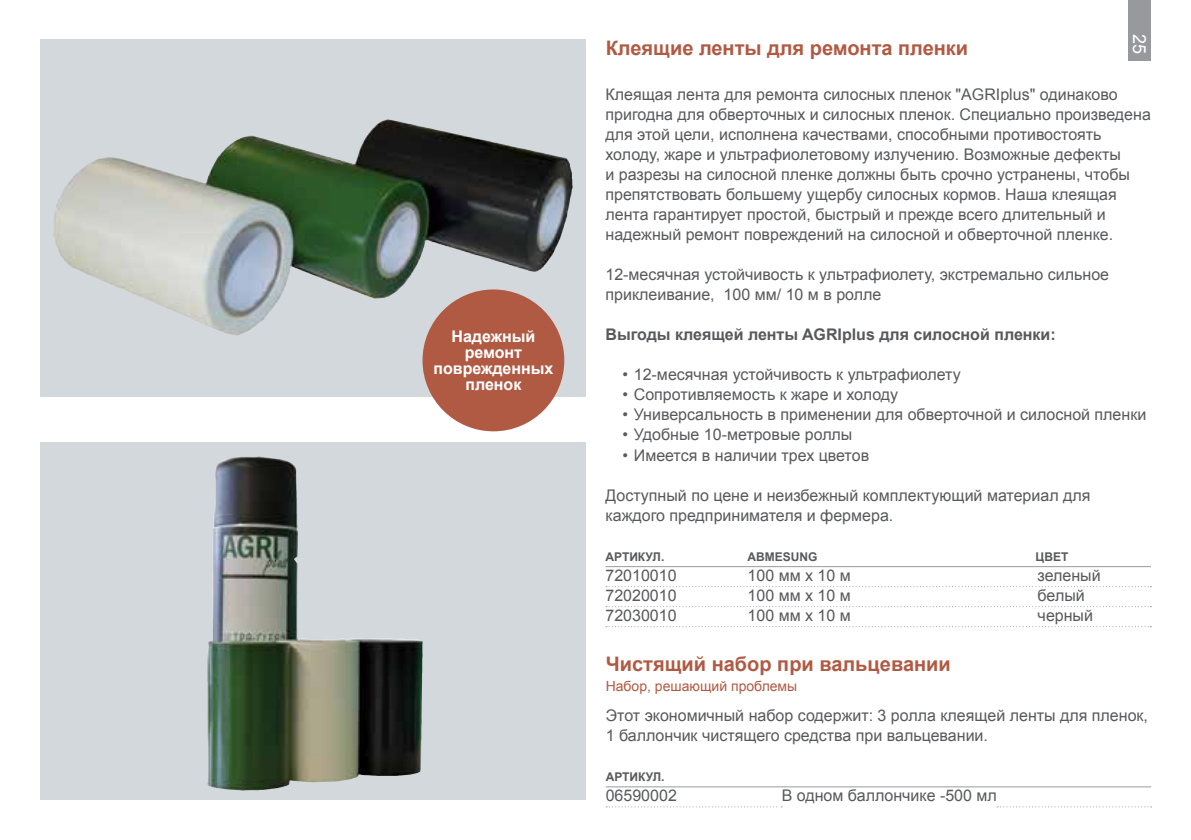
<style>
.page{position:relative;width:1191px;height:840px;background:#fff}
.page>*{position:absolute;margin:0;border:0;box-sizing:border-box;transform-origin:0 0}
.t1{font:700 20px "Arial";color:#b15a43}
.t2{font:18px "Arial";color:#fff}
.t3{font:16px/20px "Arial";color:#58595b}
.t4{font:700 16px "Arial";color:#58595b}
.t5{font:700 16px/16px "Arial";color:#fff;text-align:center}
.t6{font:14px "Arial";color:#b15a43}
.t7{font:700 12px "Arial";color:#58595b}
</style>
<div class="page">
<div style="left:40px;top:442px;width:545px;height:357px;background:#d3d8dc"></div>
<img style="left:207px;top:456px;width:170px;height:334px">
<svg style="left:40px;top:40px;width:545px;height:356px;background:#afb6b6"></svg>
<img style="left:140px;top:119px;width:247px;height:64px">
<div style="left:422px;top:289px;width:142px;height:142px;background:#b15a43;border-radius:50%"></div>
<hr style="left:605px;top:566px;width:546px;height:1px;background:#999b9c">
<svg style="left:606px;top:586px;width:545px;height:1px"></svg>
<svg style="left:606px;top:606px;width:545px;height:1px"></svg>
<svg style="left:606px;top:626px;width:545px;height:1px"></svg>
<hr style="left:605px;top:786px;width:546px;height:1px;background:#999b9c">
<svg style="left:606px;top:806px;width:176px;height:1px"></svg>
<svg style="left:997px;top:806px;width:154px;height:1px"></svg>
<div style="left:1128px;top:0;width:23px;height:60px;background:#97999c"></div>
<p class="t5" style="left:433px;top:329px;width:122px">Надежный ремонт поврежденных пленок</p>
<p class="t2" style="left:1151px;top:34px;width:22px;rotate:90deg">25</p>
<p class="t1" style="left:605px;top:34px;width:364px">Клеящие ленты для ремонта пленки</p>
<p class="t3" style="left:605px;top:85px;width:547px">Клеящая лента для ремонта силосных пленок "AGRIplus" одинаково пригодна для обверточных и силосных пленок. Специально произведена для этой цели, исполнена качествами, способными противостоять холоду, жаре и ультрафиолетовому излучению. Возможные дефекты<br>и разрезы на силосной пленке должны быть срочно устранены, чтобы препятствовать большему ущербу силосных кормов. Наша клеящая лента гарантирует простой, быстрый и прежде всего длительный и надежный ремонт повреждений на силосной и обверточной пленке.</p>
<p class="t3" style="left:605px;top:265px;width:505px">12-месячная устойчивость к ультрафиолету, экстремально сильное приклеивание, 100 мм/ 10 м в ролле</p>
<p class="t4" style="left:605px;top:324px;width:452px">Выгоды клеящей ленты AGRIplus для силосной пленки:</p>
<p class="t3" style="left:622px;top:365px;width:340px">• 12-месячная устойчивость к ультрафиолету</p>
<p class="t3" style="left:622px;top:385px;width:277px">• Сопротивляемость к жаре и холоду</p>
<p class="t3" style="left:622px;top:405px;width:525px">• Универсальность в применении для обверточной и силосной пленки</p>
<p class="t3" style="left:622px;top:425px;width:231px">• Удобные 10-метровые роллы</p>
<p class="t3" style="left:622px;top:445px;width:248px">• Имеется в наличии трех цветов</p>
<p class="t3" style="left:605px;top:485px;width:486px">Доступный по цене и неизбежный комплектующий материал для каждого предпринимателя и фермера.</p>
<p class="t7" style="left:605px;top:548px;width:60px">АРТИКУЛ.</p>
<p class="t7" style="left:747px;top:548px;width:71px">ABMESUNG</p>
<p class="t7" style="left:1035px;top:548px;width:34px">ЦВЕТ</p>
<p class="t3" style="left:605px;top:565px;width:73px">72010010</p>
<p class="t3" style="left:747px;top:565px;width:105px">100 мм x 10 м</p>
<p class="t3" style="left:1037px;top:565px;width:65px">зеленый</p>
<p class="t3" style="left:605px;top:585px;width:73px">72020010</p>
<p class="t3" style="left:747px;top:585px;width:105px">100 мм x 10 м</p>
<p class="t3" style="left:1037px;top:585px;width:49px">белый</p>
<p class="t3" style="left:605px;top:605px;width:73px">72030010</p>
<p class="t3" style="left:747px;top:605px;width:105px">100 мм x 10 м</p>
<p class="t3" style="left:1037px;top:605px;width:57px">черный</p>
<p class="t1" style="left:605px;top:650px;width:347px">Чистящий набор при вальцевании</p>
<p class="t6" style="left:605px;top:676px;width:193px">Набор, решающий проблемы</p>
<p class="t3" style="left:605px;top:705px;width:544px">Этот экономичный набор содержит: 3 ролла клеящей ленты для пленок,<br>1 баллончик чистящего средства при вальцевании.</p>
<p class="t7" style="left:605px;top:768px;width:60px">АРТИКУЛ.</p>
<p class="t3" style="left:605px;top:785px;width:73px">06590002</p>
<p class="t3" style="left:781px;top:785px;width:217px">В одном баллончике -500 мл</p>
</div>
